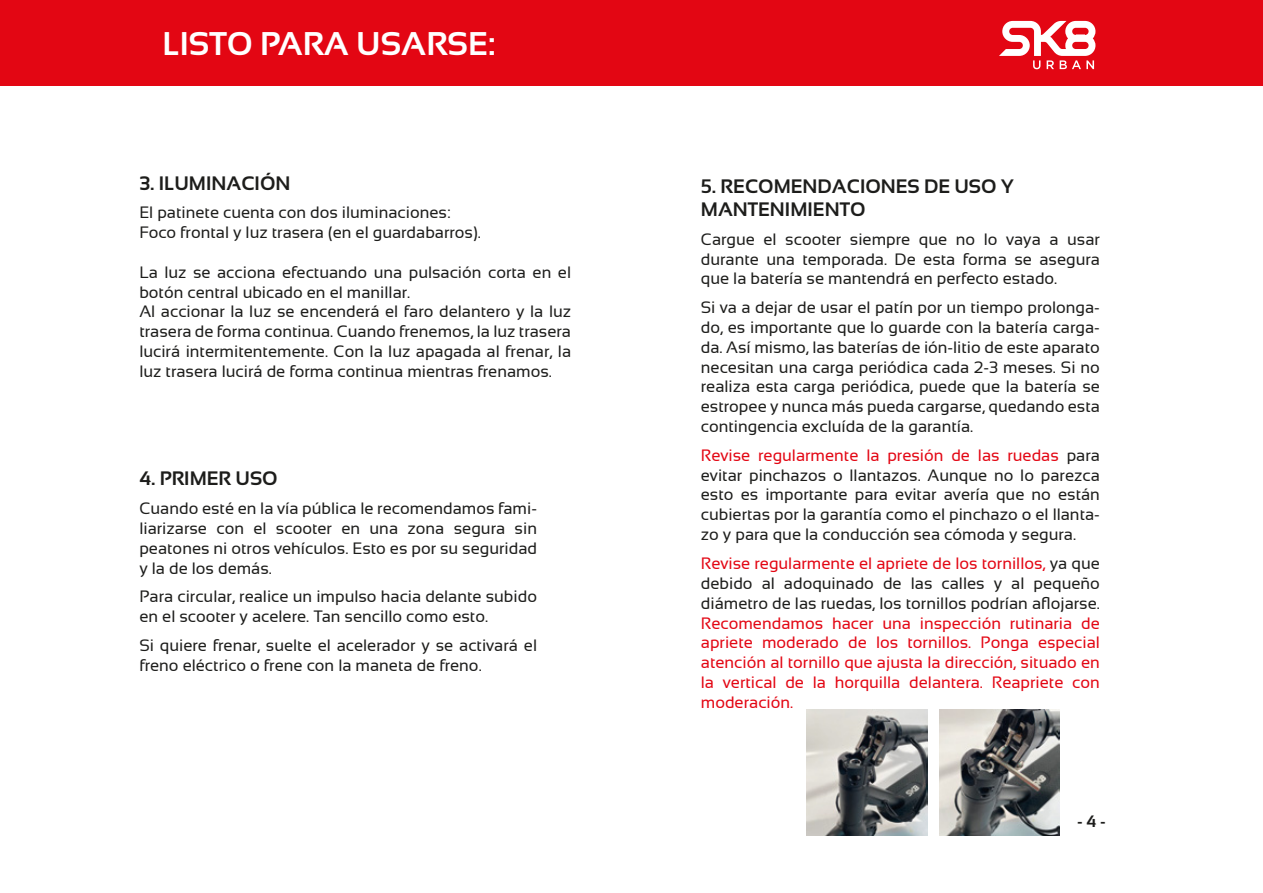
<style>
.page{position:relative;width:1263px;height:893px;background:#fff}
.page>*{position:absolute;margin:0;border:0;box-sizing:border-box;transform-origin:0 0}
.t1{font:700 32.85px "Sansation";color:#fff}
.t2{font:700 19.5px/23.4px "Sansation";color:#1d1d1b}
.t3{font:16.5px/19.8px "Sansation";color:#1d1d1b;text-align:justify}
.t4{font:16.5px/19.8px "Sansation";color:#e30613;text-align:justify}
.t5{font:700 16.5px "Sansation";color:#1d1d1b}
.s1{color:#e30613}
</style>
<div class="page">
<div style="left:0;top:0;width:1263px;height:85px;background:#e30613"></div>
<svg style="left:999px;top:21px;width:96px;height:48px"></svg>
<img style="left:806px;top:710px;width:122px;height:126px">
<img style="left:940px;top:710px;width:120px;height:126px">
<h1 class="t1" style="left:162px;top:25px;width:335px">LISTO PARA USARSE:</h1>
<p class="t2" style="left:139px;top:171px;width:153px">3. ILUMINACIÓN</p>
<p class="t3" style="left:139px;top:203px;width:343px">El patinete cuenta con dos iluminaciones:<br>Foco frontal y luz trasera (en el guardabarros).</p>
<p class="t3" style="left:139px;top:262px;width:433px;text-align:left">La luz se acciona efectuando una pulsación corta en el botón central ubicado en el manillar.<br>Al accionar la luz se encenderá el faro delantero y la luz trasera de forma continua. Cuando frenemos, la luz trasera lucirá intermitentemente. Con la luz apagada al frenar, la luz trasera lucirá de forma continua mientras frenamos.</p>
<p class="t2" style="left:139px;top:467px;width:140px">4. PRIMER USO</p>
<p class="t3" style="left:139px;top:498px;width:399px">Cuando esté en la vía pública le recomendamos fami&shy;liarizarse con el scooter en una zona segura sin peatones ni otros vehículos. Esto es por su seguridad y la de los demás.</p>
<p class="t3" style="left:139px;top:587px;width:399px">Para circular, realice un impulso hacia delante subido en el scooter y acelere. Tan sencillo como esto.</p>
<p class="t3" style="left:139px;top:635px;width:399px">Si quiere frenar, suelte el acelerador y se activará el freno eléctrico o frene con la maneta de freno.</p>
<p class="t2" style="left:701px;top:174px;width:314px">5. RECOMENDACIONES DE USO Y<br>MANTENIMIENTO</p>
<p class="t3" style="left:701px;top:229px;width:401px">Cargue el scooter siempre que no lo vaya a usar durante una temporada. De esta forma se asegura que la batería se mantendrá en perfecto estado.</p>
<p class="t3" style="left:701px;top:298px;width:401px">Si va a dejar de usar el patín por un tiempo prolonga&shy;do, es importante que lo guarde con la batería carga&shy;da. Así mismo, las baterías de ión-litio de este aparato necesitan una carga periódica cada 2-3 meses. Si no realiza esta carga periódica, puede que la batería se estropee y nunca más pueda cargarse, quedando esta contingencia excluída de la garantía.</p>
<p class="t3" style="left:701px;top:445px;width:401px"><span class="s1">Revise regularmente la presión de las ruedas</span> para evitar pinchazos o llantazos. Aunque no lo parezca esto es importante para evitar avería que no están cubiertas por la garantía como el pinchazo o el llanta&shy;zo y para que la conducción sea cómoda y segura.</p>
<p class="t3" style="left:701px;top:553px;width:401px"><span class="s1">Revise regularmente el apriete de los tornillos,</span> ya que debido al adoquinado de las calles y al pequeño diámetro de las ruedas, los tornillos podrían aflojarse.</p>
<p class="t4" style="left:701px;top:613px;width:401px">Recomendamos hacer una inspección rutinaria de apriete moderado de los tornillos. Ponga especial atención al tornillo que ajusta la dirección, situado en la vertical de la horquilla delantera. Reapriete con moderación.</p>
<p class="t5" style="left:1077px;top:812px;width:30px">- 4 -</p>
</div>
